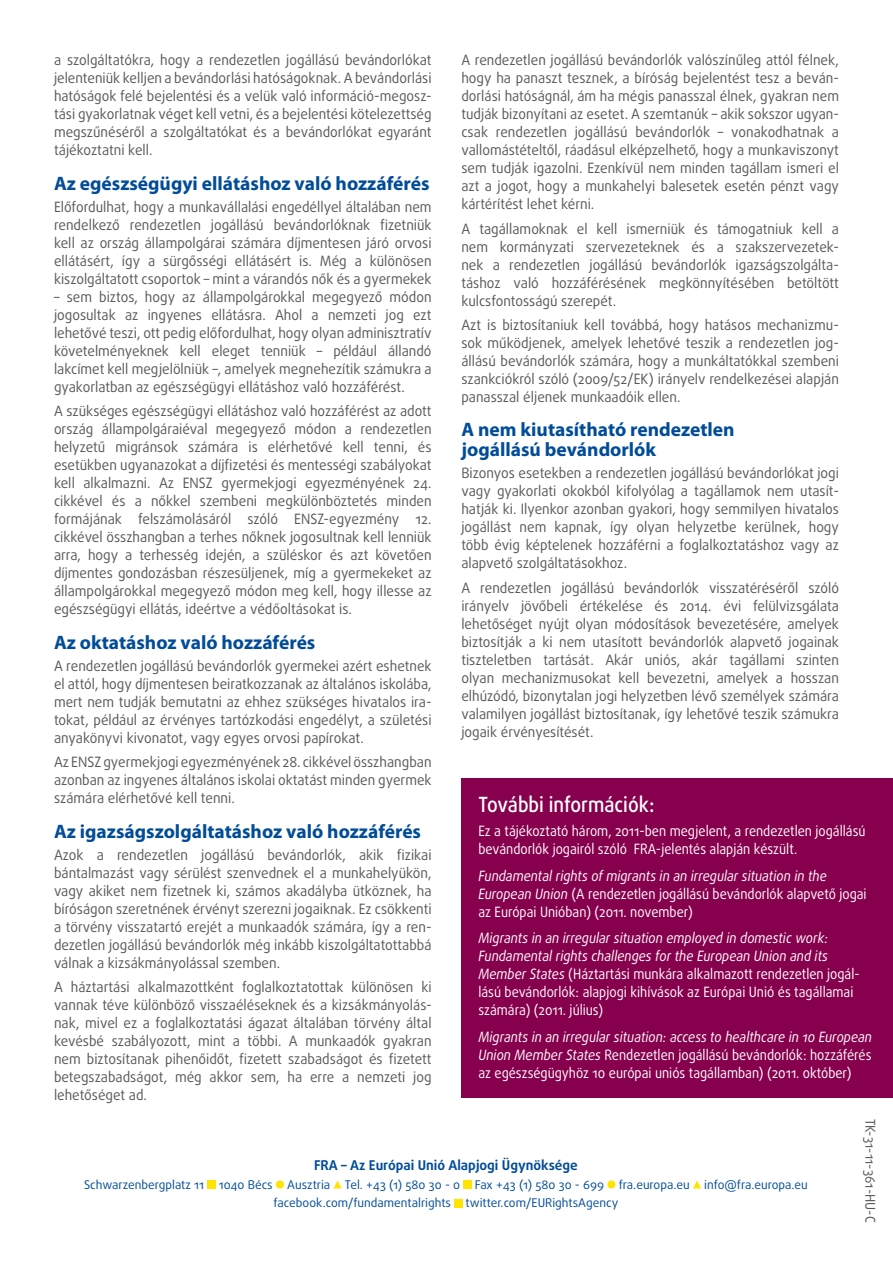
<style>
.page{position:relative;width:893px;height:1263px;background:#fff}
.page>*{position:absolute;margin:0;border:0;box-sizing:border-box;transform-origin:0 0}
.body{font:500 21px "Daxline Pro";color:#fff;scale:.9 1}
.sous-titre{font:700 19.5px/19.5px "Myriad Pro";color:#004c98}
.body-2{font:14.25px/18px "Daxline Pro";color:#58585a;text-align:justify;scale:.95 1}
.further_info{font:14.25px/18px "Daxline Pro";color:#fff;scale:.9 1}
.t1{font:700 13.5px "Daxline Pro";color:#004c98}
.further_info-2{font:13.5px "Daxline Pro";color:#58585a;scale:.95 1}
.t2{font:12px "Daxline Pro";color:#004c98}
.s1{font-style:italic}
</style>
<div class="page">
<div style="left:461px;top:778px;width:432px;height:319px;background:#87004e"></div>
<div style="left:207px;top:1180px;width:9px;height:8px;background:#ffe400"></div>
<div style="left:276px;top:1180px;width:8px;height:8px;background:#ffe400;border-radius:50%"></div>
<svg style="left:334px;top:1180px;width:8px;height:8px"></svg>
<div style="left:463px;top:1180px;width:8px;height:8px;background:#ffe400"></div>
<div style="left:607px;top:1180px;width:8px;height:8px;background:#ffe400;border-radius:50%"></div>
<svg style="left:693px;top:1180px;width:8px;height:8px"></svg>
<div style="left:454px;top:1199px;width:8px;height:8px;background:#ffe400"></div>
<p class="body-2" style="left:461px;top:51px;width:399px">A rendezetlen jogállású bevándorlók valószínűleg attól félnek, hogy ha panaszt tesznek, a bíróság bejelentést tesz a beván&shy;dorlási hatóságnál, ám ha mégis panasszal élnek, gyakran nem tudják bizonyítani az esetet. A szemtanúk – akik sokszor ugyan&shy;csak rendezetlen jogállású bevándorlók – vonakodhatnak a vallomástételtől, ráadásul elképzelhető, hogy a munkaviszonyt sem tudják igazolni. Ezenkívül nem minden tagállam ismeri el azt a jogot, hogy a munkahelyi balesetek esetén pénzt vagy kártérítést lehet kérni.</p>
<p class="body-2" style="left:461px;top:220px;width:399px">A tagállamoknak el kell ismerniük és támogatniuk kell a nem kormányzati szervezeteknek és a szakszervezetek&shy;nek a rendezetlen jogállású bevándorlók igazságszolgálta&shy;táshoz való hozzáférésének megkönnyítésében betöltött kulcsfontosságú szerepét.</p>
<p class="body-2" style="left:461px;top:316px;width:399px">Azt is biztosítaniuk kell továbbá, hogy hatásos mechanizmu&shy;sok működjenek, amelyek lehetővé teszik a rendezetlen jog&shy;állású bevándorlók számára, hogy a munkáltatókkal szembeni szankciókról szóló (2009/52/EK) irányelv rendelkezései alapján panasszal éljenek munkaadóik ellen.</p>
<p class="sous-titre" style="left:461px;top:419px;width:275px">A nem kiutasítható rendezetlen jogállású bevándorlók</p>
<p class="body-2" style="left:461px;top:464px;width:399px">Bizonyos esetekben a rendezetlen jogállású bevándorlókat jogi vagy gyakorlati okokból kifolyólag a tagállamok nem utasít&shy;hatják ki. Ilyenkor azonban gyakori, hogy semmilyen hivatalos jogállást nem kapnak, így olyan helyzetbe kerülnek, hogy több évig képtelenek hozzáférni a foglalkoztatáshoz vagy az alapvető szolgáltatásokhoz.</p>
<p class="body-2" style="left:461px;top:578px;width:399px">A rendezetlen jogállású bevándorlók visszatéréséről szóló irányelv jövőbeli értékelése és 2014. évi felülvizsgálata lehetőséget nyújt olyan módosítások bevezetésére, amelyek biztosítják a ki nem utasított bevándorlók alapvető jogainak tiszteletben tartását. Akár uniós, akár tagállami szinten olyan mechanizmusokat kell bevezetni, amelyek a hosszan elhúzódó, bizonytalan jogi helyzetben lévő személyek számára valamilyen jogállást biztosítanak, így lehetővé teszik számukra jogaik érvényesítését.</p>
<p class="body-2" style="left:54px;top:51px;width:399px">a szolgáltatókra, hogy a rendezetlen jogállású bevándorlókat jelenteniük kelljen a bevándorlási hatóságoknak. A bevándorlási hatóságok felé bejelentési és a velük való információ-megosz&shy;tási gyakorlatnak véget kell vetni, és a bejelentési kötelezettség megszűnéséről a szolgáltatókat és a bevándorlókat egyaránt tájékoztatni kell.</p>
<p class="sous-titre" style="left:54px;top:173px;width:377px">Az egészségügyi ellátáshoz való hozzáférés</p>
<p class="body-2" style="left:54px;top:198px;width:399px">Előfordulhat, hogy a munkavállalási engedéllyel általában nem rendelkező rendezetlen jogállású bevándorlóknak fizetniük kell az ország állampolgárai számára díjmentesen járó orvosi ellátásért, így a sürgősségi ellátásért is. Még a különösen kiszolgáltatott csoportok – mint a várandós nők és a gyermekek</p>
<p class="body-2" style="left:54px;top:288px;width:399px">– sem biztos, hogy az állampolgárokkal megegyező módon jogosultak az ingyenes ellátásra. Ahol a nemzeti jog ezt lehetővé teszi, ott pedig előfordulhat, hogy olyan adminisztratív követelményeknek kell eleget tenniük – például állandó lakcímet kell megjelölniük –, amelyek megnehezítik számukra a gyakorlatban az egészségügyi ellátáshoz való hozzáférést.</p>
<p class="body-2" style="left:54px;top:402px;width:399px">A szükséges egészségügyi ellátáshoz való hozzáférést az adott ország állampolgáraiéval megegyező módon a rendezetlen helyzetű migránsok számára is elérhetővé kell tenni, és esetükben ugyanazokat a díjfizetési és mentességi szabályokat kell alkalmazni. Az ENSZ gyermekjogi egyezményének 24. cikkével és a nőkkel szembeni megkülönböztetés minden formájának felszámolásáról szóló ENSZ-egyezmény 12. cikkével összhangban a terhes nőknek jogosultnak kell lenniük arra, hogy a terhesség idején, a szüléskor és azt követően díjmentes gondozásban részesüljenek, míg a gyermekeket az állampolgárokkal megegyező módon meg kell, hogy illesse az egészségügyi ellátás, ideértve a védőoltásokat is.</p>
<p class="sous-titre" style="left:54px;top:632px;width:263px">Az oktatáshoz való hozzáférés</p>
<p class="body-2" style="left:54px;top:657px;width:399px">A rendezetlen jogállású bevándorlók gyermekei azért eshetnek el attól, hogy díjmentesen beiratkozzanak az általános iskolába, mert nem tudják bemutatni az ehhez szükséges hivatalos ira&shy;tokat, például az érvényes tartózkodási engedélyt, a születési anyakönyvi kivonatot, vagy egyes orvosi papírokat.</p>
<p class="body-2" style="left:54px;top:753px;width:399px">Az ENSZ gyermekjogi egyezményének 28. cikkével összhangban azonban az ingyenes általános iskolai oktatást minden gyermek számára elérhetővé kell tenni.</p>
<p class="sous-titre" style="left:54px;top:821px;width:369px">Az igazságszolgáltatáshoz való hozzáférés</p>
<p class="body-2" style="left:54px;top:846px;width:399px">Azok a rendezetlen jogállású bevándorlók, akik fizikai bántalmazást vagy sérülést szenvednek el a munkahelyükön, vagy akiket nem fizetnek ki, számos akadályba ütköznek, ha bíróságon szeretnének érvényt szerezni jogaiknak. Ez csökkenti a törvény visszatartó erejét a munkaadók számára, így a ren&shy;dezetlen jogállású bevándorlók még inkább kiszolgáltatottabbá válnak a kizsákmányolással szemben.</p>
<p class="body-2" style="left:54px;top:978px;width:399px">A háztartási alkalmazottként foglalkoztatottak különösen ki vannak téve különböző visszaéléseknek és a kizsákmányolás&shy;nak, mivel ez a foglalkoztatási ágazat általában törvény által kevésbé szabályozott, mint a többi. A munkaadók gyakran nem biztosítanak pihenőidőt, fizetett szabadságot és fizetett betegszabadságot, még akkor sem, ha erre a nemzeti jog lehetőséget ad.</p>
<p class="body" style="left:478px;top:790px;width:197px">További információk:</p>
<p class="further_info" style="left:478px;top:822px;width:432px">Ez a tájékoztató három, 2011-ben megjelent, a rendezetlen jogállású bevándorlók jogairól szóló FRA-jelentés alapján készült.</p>
<p class="further_info" style="left:478px;top:866px;width:433px"><span class="s1">Fundamental rights of migrants in an irregular situation in the<br>European Union</span> (A rendezetlen jogállású bevándorlók alapvető jogai az Európai Unióban) (2011. november)</p>
<p class="further_info" style="left:478px;top:929px;width:425px"><span class="s1">Migrants in an irregular situation employed in domestic work:<br>Fundamental rights challenges for the European Union and its Member States</span> (Háztartási munkára alkalmazott rendezetlen jogál&shy;lású bevándorlók: alapjogi kihívások az Európai Unió és tagállamai számára) (2011. július)</p>
<p class="further_info" style="left:478px;top:1027px;width:439px;text-align:justify"><span class="s1">Migrants in an irregular situation: access to healthcare in 10 European Union Member States</span> Rendezetlen jogállású bevándorlók: hozzáférés az egészségügyhöz 10 európai uniós tagállamban) (2011. október)</p>
<p class="further_info-2" style="left:879px;top:1118px;width:111px;rotate:90deg">TK-31-11-361-HU-C</p>
<p class="t1" style="left:314px;top:1156px;width:265px">FRA – Az Európai Unió Alapjogi Ügynöksége</p>
<p class="t2" style="left:84px;top:1176px;width:725px">Schwarzenbergplatz 11 1040 Bécs Ausztria Tel. +43 (1) 580 30 - 0 Fax +43 (1) 580 30 - 699 fra.europa.eu info@fra.europa.eu</p>
<p class="t2" style="left:274px;top:1195px;width:346px">facebook.com/fundamentalrights twitter.com/EURightsAgency</p>
</div>
